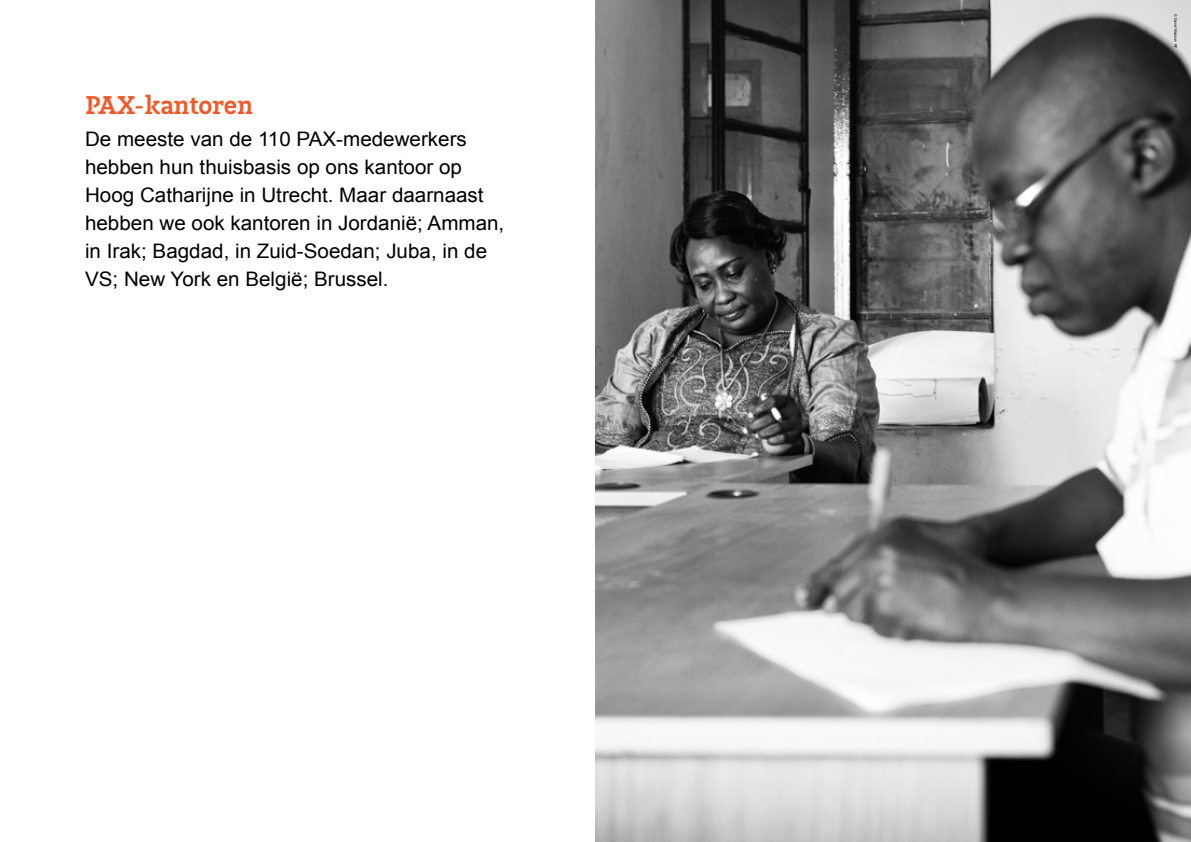
<style>
.page{position:relative;width:1191px;height:842px;background:#fff}
.page>*{position:absolute;margin:0;border:0;box-sizing:border-box;transform-origin:0 0}
.t1{font:700 26px "Lean OFY";color:#f15a28}
.t2{font:20px/28px "Arial";color:#000}
.t3{font:3.5px "Arial";color:#000}
</style>
<div class="page">
<img style="left:595px;top:0;width:596px;height:842px">
<h1 class="t1" style="left:85px;top:89px;width:169px">PAX-kantoren</h1>
<p class="t2" style="left:85px;top:125px;width:421px">De meeste van de 110 PAX-medewerkers hebben hun thuisbasis op ons kantoor op Hoog Catharijne in Utrecht. Maar daarnaast hebben we ook kantoren in Jordanië; Amman, in Irak; Bagdad, in Zuid-Soedan; Juba, in de VS; New York en België; Brussel.</p>
<p class="t3" style="left:1178px;top:14px;width:36px;rotate:90deg">© Daniel Maissan RF</p>
</div>
